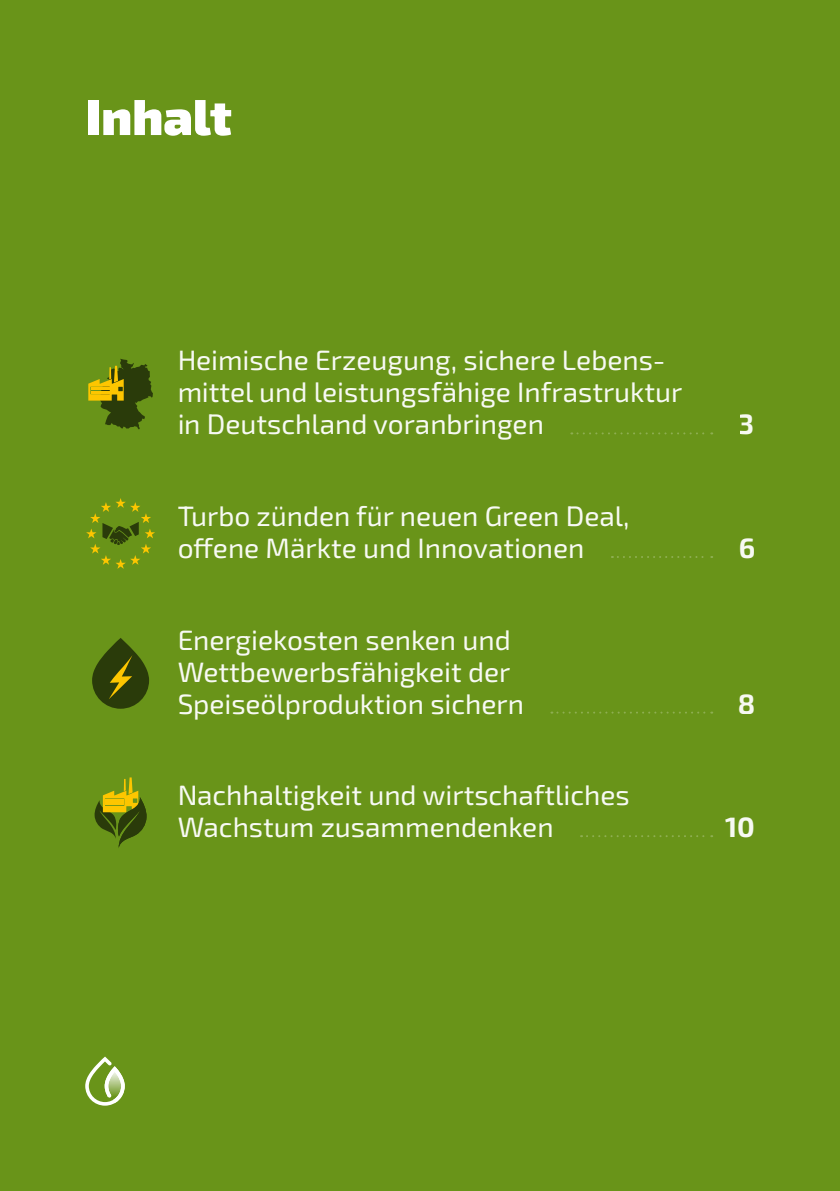
<style>
.page{position:relative;width:840px;height:1191px;background:#fff}
.page>*{position:absolute;margin:0;border:0;box-sizing:border-box;transform-origin:0 0}
.t1{font:900 50px "Exo 2";color:#fff}
.t2{font:28px/32px "Exo 2";color:#fff}
.t3{font:700 28px "Exo 2";color:#fff}
</style>
<div class="page">
<div style="left:0;top:0;width:839px;height:1191px;background:#699419"></div>
<svg style="left:86px;top:498px;width:69px;height:71px"></svg>
<svg style="left:88px;top:359px;width:65px;height:70px"></svg>
<svg style="left:92px;top:638px;width:57px;height:70px"></svg>
<svg style="left:94px;top:800px;width:9px;height:29px"></svg>
<svg style="left:103px;top:777px;width:43px;height:71px"></svg>
<svg style="left:611px;top:556px;width:100px;height:2px"></svg>
<svg style="left:571px;top:432px;width:140px;height:2px"></svg>
<svg style="left:551px;top:711px;width:160px;height:2px"></svg>
<svg style="left:580px;top:835px;width:131px;height:2px"></svg>
<svg style="left:85px;top:1056px;width:40px;height:49px"></svg>
<p class="t1" style="left:85px;top:77px;width:148px">Inhalt</p>
<p class="t2" style="left:177px;top:343px;width:506px">Heimische Erzeugung, sichere Lebens&shy;mittel und leistungsfähige Infrastruktur in Deutschland voranbringen</p>
<p class="t2" style="left:177px;top:499px;width:453px">Turbo zünden für neuen Green Deal, offene Märkte und Innovationen</p>
<p class="t2" style="left:177px;top:622px;width:348px">Energiekosten senken und<br>Wettbewerbsfähigkeit der<br>Speiseölproduktion sichern</p>
<p class="t2" style="left:177px;top:778px;width:454px">Nachhaltigkeit und wirtschaftliches<br>Wachstum zusammendenken</p>
<p class="t3" style="left:738px;top:403px;width:17px">3</p>
<p class="t3" style="left:737px;top:527px;width:18px">6</p>
<p class="t3" style="left:737px;top:683px;width:19px">8</p>
<p class="t3" style="left:724px;top:806px;width:31px">10</p>
</div>
